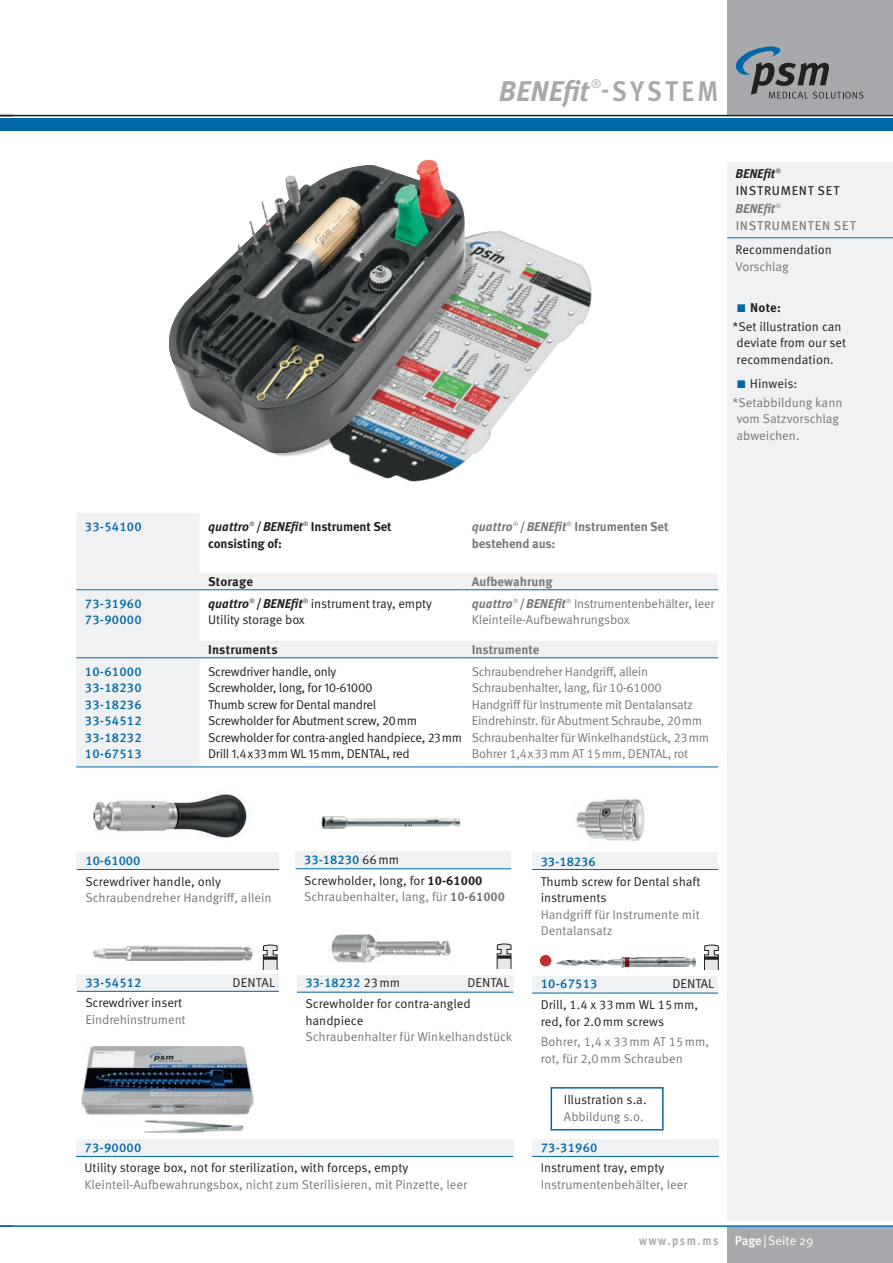
<style>
.page{position:relative;width:893px;height:1263px;background:#fff}
.page>*{position:absolute;margin:0;border:0;box-sizing:border-box;transform-origin:0 0}
.t1{font:italic 700 28.5px "Meta Pro";letter-spacing:.005em;color:#a8a9ad}
.t2{font:12.75px/16.5px "Meta Pro";letter-spacing:-.01em;color:#76787b}
.t3{font:12.75px/16.5px "Meta Pro";letter-spacing:-.005em;color:#231f20}
.t4{font:12.75px/16.5px "Meta Pro";letter-spacing:-.025em;color:#231f20}
.t5{font:500 12.75px/16.5px "Meta Pro";letter-spacing:.02em;color:#0068a9}
.t6{font:700 12.75px/16.5px "Meta Pro";letter-spacing:-.01em;color:#76787b}
.t7{font:700 12.75px/16.5px "Meta Pro";letter-spacing:-.015em;color:#231f20}
.t8{font:12.75px/16.5px "Meta Pro";letter-spacing:.055em;color:#76787b}
.t9{font:12.75px/16.5px "Meta Pro";letter-spacing:.055em;color:#231f20}
.t10{font:700 12.75px "Meta Pro";letter-spacing:.005em;color:#231f20}
.t11{font:12.75px "Meta Pro";color:#fff}
.t12{font:700 condensed 12.75px "Meta OT";letter-spacing:.12em;color:#a8a9ad}
.t13{font:italic 12.15px "Meta Pro";color:#a8a9ad}
.s1{font-family:"Meta OT";font-style:normal;font-stretch:condensed}
.s2{font-weight:700;font-style:italic}
.s3{color:#0068a9}
.s4{font-weight:700}
.s5{color:#231f20}
.s6{font-style:italic}
.s7{font-weight:500;color:#0068a9}
.s8{font-weight:400;color:#231f20}
.s9{font-weight:500}
</style>
<div class="page">
<div style="left:727px;top:1227px;width:166px;height:36px;background:#a8a9ad"></div>
<div style="left:727px;top:162px;width:166px;height:1058px;background:#f0f1f2"></div>
<div style="left:727px;top:0;width:166px;height:116px;background:#a8a9ad"></div>
<svg style="left:736px;top:46px;width:127px;height:53px"></svg>
<hr style="left:0;top:115px;width:893px;height:1px;background:#231f20">
<hr style="left:0;top:1225px;width:893px;height:2px;background:#0068a9">
<div style="left:0;top:118px;width:893px;height:12px;background:#0068a9"></div>
<svg style="left:0;top:1225px;width:13px;height:2px"></svg>
<img style="left:92px;top:945px;width:161px;height:16px">
<img style="left:576px;top:799px;width:68px;height:42px">
<img style="left:92px;top:794px;width:155px;height:44px">
<svg style="left:263px;top:945px;width:14px;height:24px"></svg>
<svg style="left:263px;top:956px;width:14px;height:4px"></svg>
<svg style="left:496px;top:943px;width:15px;height:25px"></svg>
<svg style="left:497px;top:955px;width:14px;height:4px"></svg>
<svg style="left:704px;top:945px;width:15px;height:24px"></svg>
<svg style="left:704px;top:956px;width:14px;height:4px"></svg>
<img style="left:348px;top:196px;width:244px;height:286px">
<div style="left:173px;top:241px;width:301px;height:216px;background:#231f20;opacity:.3"></div>
<img style="left:426px;top:241px;width:40px;height:214px">
<img style="left:169px;top:160px;width:257px;height:295px">
<svg style="left:76px;top:513px;width:642px;height:253px"></svg>
<hr style="left:76px;top:589px;width:124px;height:1px;background:#0068a9">
<hr style="left:200px;top:589px;width:263px;height:1px;background:#0068a9">
<hr style="left:463px;top:589px;width:255px;height:1px;background:#0068a9">
<hr style="left:76px;top:657px;width:124px;height:1px;background:#0068a9">
<hr style="left:200px;top:657px;width:263px;height:1px;background:#0068a9">
<hr style="left:463px;top:657px;width:255px;height:1px;background:#0068a9">
<hr style="left:76px;top:766px;width:124px;height:1px;background:#0068a9">
<hr style="left:200px;top:766px;width:263px;height:1px;background:#0068a9">
<hr style="left:463px;top:766px;width:255px;height:1px;background:#0068a9">
<hr style="left:727px;top:237px;width:166px;height:1px;background:#0068a9">
<div style="left:532px;top:1139px;width:187px;height:17px;background:#f0f1f2"></div>
<hr style="left:532px;top:1156px;width:187px;height:1px;background:#0068a9">
<div style="left:77px;top:852px;width:202px;height:17px;background:#f0f1f2"></div>
<hr style="left:77px;top:869px;width:202px;height:1px;background:#0068a9">
<div style="left:296px;top:852px;width:215px;height:17px;background:#f0f1f2"></div>
<hr style="left:296px;top:868px;width:215px;height:1px;background:#0068a9">
<img style="left:321px;top:816px;width:138px;height:13px">
<img style="left:331px;top:934px;width:120px;height:29px">
<div style="left:551px;top:1087px;width:113px;height:43px;border:2px solid #0068a9"></div>
<div style="left:297px;top:975px;width:216px;height:17px;background:#f0f1f2"></div>
<hr style="left:297px;top:992px;width:216px;height:1px;background:#0068a9">
<img style="left:81px;top:1046px;width:172px;height:86px">
<div style="left:76px;top:1139px;width:437px;height:17px;background:#f0f1f2"></div>
<hr style="left:76px;top:1156px;width:437px;height:1px;background:#0068a9">
<div style="left:540px;top:955px;width:11px;height:11px;background:#c12f2f;border-radius:50%"></div>
<img style="left:556px;top:956px;width:140px;height:12px">
<div style="left:532px;top:976px;width:186px;height:17px;background:#f0f1f2"></div>
<hr style="left:532px;top:993px;width:186px;height:1px;background:#0068a9">
<div style="left:77px;top:974px;width:202px;height:17px;background:#f0f1f2"></div>
<hr style="left:77px;top:991px;width:202px;height:1px;background:#0068a9">
<div style="left:532px;top:852px;width:186px;height:17px;background:#f0f1f2"></div>
<hr style="left:532px;top:869px;width:186px;height:1px;background:#0068a9">
<p class="t13" style="left:591px;top:76px;width:12px">®</p>
<h1 class="t1" style="left:499px;top:73px;width:221px">BENEfit <span class="s1">-SYSTEM</span></h1>
<p class="t9" style="left:736px;top:166px;width:105px"><span class="s2">BENEfit</span><sup>®<br></sup>INSTRUMENT SET</p>
<p class="t8" style="left:736px;top:201px;width:122px"><span class="s2">BENEfit</span><sup>®<br></sup>INSTRUMENTEN SET</p>
<p class="t3" style="left:736px;top:242px;width:98px">Recommendation</p>
<p class="t2" style="left:736px;top:259px;width:55px">Vorschlag</p>
<p class="t3" style="left:732px;top:299px;width:111px;line-height:18.6px;text-indent:5px"><span class="s3">◾</span> <span class="s4">Note:<br></span>*Set illustration can</p>
<p class="t3" style="left:736px;top:335px;width:111px">deviate from our set recommendation.</p>
<p class="t2" style="left:732px;top:375px;width:112px;line-height:18.6px;text-indent:5px"><span class="s3">◾</span> <span class="s5">Hinweis: </span>*Setabbildung kann</p>
<p class="t2" style="left:736px;top:411px;width:104px">vom Satzvorschlag abweichen.</p>
<p class="t5" style="left:85px;top:519px;width:58px">33-54100</p>
<p class="t7" style="left:208px;top:519px;width:185px"><span class="s6">quattro</span><sup>®</sup> /<span class="s6">BENEfit</span><sup>®</sup> Instrument Set consisting of:</p>
<p class="t6" style="left:472px;top:519px;width:198px"><span class="s6">quattro</span><sup>®</sup> /<span class="s6">BENEfit</span><sup>®</sup> Instrumenten Set bestehend aus:</p>
<p class="t10" style="left:208px;top:573px;width:46px">Storage</p>
<p class="t6" style="left:472px;top:573px;width:82px">Aufbewahrung</p>
<p class="t5" style="left:85px;top:596px;width:58px">73-31960<br>73-90000</p>
<p class="t3" style="left:208px;top:596px;width:225px"><span class="s2">quattro</span><sup>®</sup> <span class="s4">/</span><span class="s2">BENEfit</span><sup>®</sup> instrument tray, empty<br>Utility storage box</p>
<p class="t2" style="left:472px;top:596px;width:244px"><span class="s2">quattro</span><sup>®</sup> <span class="s4">/</span><span class="s2">BENEfit</span><sup>®</sup> Instrumentenbehälter, leer<br>Kleinteile-Aufbewahrungsbox</p>
<p class="t10" style="left:208px;top:641px;width:71px">Instruments</p>
<p class="t6" style="left:472px;top:641px;width:69px">Instrumente</p>
<p class="t5" style="left:85px;top:664px;width:58px;text-align:justify">10-61000<br>33-18230<br>33-18236<br>33-54512<br>33-18232<br>10-67513</p>
<p class="t4" style="left:208px;top:664px;width:255px">Screwdriver handle, only<br>Screwholder, long, for 10-61000<br>Thumb screw for Dental mandrel<br>Screwholder for Abutment screw, 20mm Screwholder for contra-angled handpiece, 23mm Drill 1.4x33mm WL 15mm, DENTAL, red</p>
<p class="t2" style="left:472px;top:664px;width:239px">Schraubendreher Handgriff, allein Schraubenhalter, lang, für 10-61000<br>Handgriff für Instrumente mit Dentalansatz Eindrehinstr. für Abutment Schraube, 20mm Schraubenhalter für Winkelhandstück, 23mm Bohrer 1,4x33mm AT 15mm, DENTAL, rot</p>
<p class="t5" style="left:85px;top:852px;width:57px">10-61000</p>
<p class="t3" style="left:85px;top:873px;width:137px">Screwdriver handle, only</p>
<p class="t2" style="left:85px;top:890px;width:188px">Schraubendreher Handgriff, allein</p>
<p class="t5" style="left:85px;top:974px;width:58px">33-54512</p>
<p class="t3" style="left:232px;top:974px;width:44px">DENTAL</p>
<p class="t3" style="left:85px;top:995px;width:98px">Screwdriver insert</p>
<p class="t2" style="left:85px;top:1011px;width:102px">Eindrehinstrument</p>
<p class="t3" style="left:304px;top:850px;width:180px;line-height:20.7px"><span class="s7">33-18230</span> 66mm<br>Screwholder, long, for <span class="s4">10-61000</span></p>
<p class="t2" style="left:304px;top:889px;width:202px">Schraubenhalter, lang, für <span class="s4">10-61000</span></p>
<p class="t3" style="left:305px;top:973px;width:205px;line-height:20.7px;text-indent:162px">DENTAL<br>Screwholder for contra-angled</p>
<p class="t3" style="left:305px;top:1012px;width:59px">handpiece</p>
<p class="t2" style="left:305px;top:1029px;width:208px">Schraubenhalter für Winkelhandstück</p>
<p class="t5" style="left:305px;top:975px;width:96px">33-18232 <span class="s8">23mm</span></p>
<p class="t5" style="left:84px;top:1139px;width:58px">73-90000</p>
<p class="t3" style="left:84px;top:1160px;width:325px">Utility storage box, not for sterilization, with forceps, empty</p>
<p class="t2" style="left:84px;top:1177px;width:384px">Kleinteil-Aufbewahrungsbox, nicht zum Sterilisieren, mit Pinzette, leer</p>
<p class="t5" style="left:541px;top:854px;width:57px">33-18236</p>
<p class="t3" style="left:541px;top:873px;width:161px">Thumb screw for Dental shaft instruments</p>
<p class="t2" style="left:541px;top:906px;width:161px">Handgriff für Instrumente mit<br>Dentalansatz</p>
<p class="t5" style="left:541px;top:976px;width:58px">10-67513</p>
<p class="t3" style="left:541px;top:974px;width:175px;line-height:20.7px;text-indent:132px">DENTAL<br>Drill, 1.4 x 33mm WL 15mm,</p>
<p class="t3" style="left:541px;top:1013px;width:125px">red, for 2.0mm screws</p>
<p class="t2" style="left:541px;top:1034px;width:170px">Bohrer, 1,4 x 33mm AT 15mm, rot, für 2,0mm Schrauben</p>
<p class="t3" style="left:564px;top:1092px;width:84px">Illustration s.a.</p>
<p class="t2" style="left:564px;top:1108px;width:81px">Abbildung s.o.</p>
<p class="t5" style="left:541px;top:1139px;width:58px">73-31960</p>
<p class="t3" style="left:541px;top:1160px;width:125px">Instrument tray, empty</p>
<p class="t2" style="left:541px;top:1176px;width:148px">Instrumentenbehälter, leer</p>
<p class="t12" style="left:639px;top:1233px;width:81px">www.psm.ms</p>
<p class="t11" style="left:735px;top:1233px;width:80px"><span class="s9">Page</span>|Seite 29</p>
</div>
